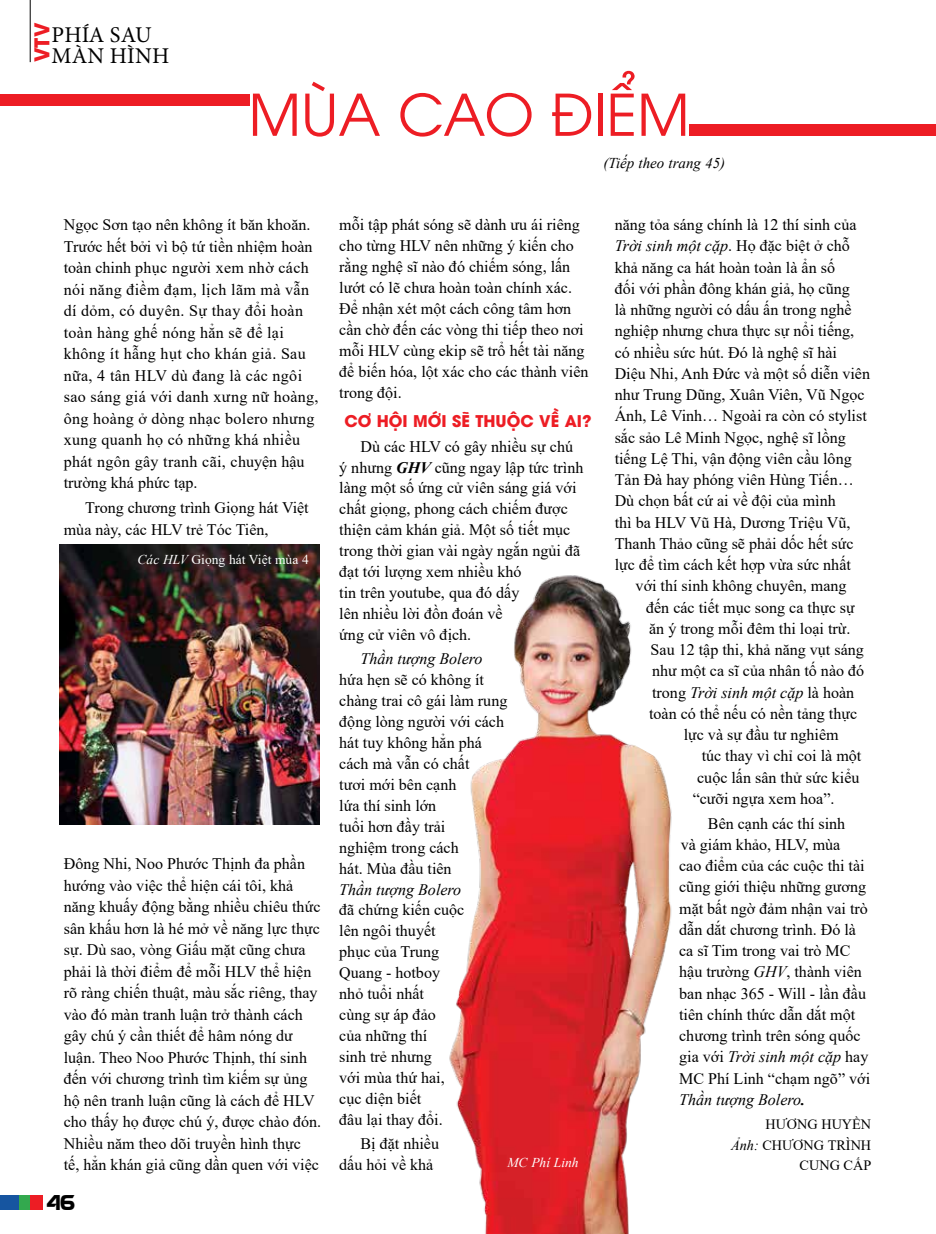
<style>
.page{position:relative;width:936px;height:1234px;background:#fff}
.page>*{position:absolute;margin:0;border:0;box-sizing:border-box;transform-origin:0 0}
.t1{font:57px "UTM Avo";color:#ed1d24}
.t2{font:22.5px/21.8px "Minion Pro";letter-spacing:.01em;color:#000}
.t3{font:21px "UTM Eremitage";color:#000}
.t4{font:700 20.25px "UTM Avo";color:#ed1d24}
.t5{font:16.05px/20.9px "Times New Roman";color:#000}
.t6{font:16.05px/21.5px "Times New Roman";letter-spacing:.02em;color:#000}
.t7{font:italic 16.05px "Times New Roman";color:#000}
.t8{font:700 16.05px "UTM Avo";color:#ed1d24}
.t9{font:italic 15px "Times New Roman";color:#000}
.t10{font:14.25px/20.7px "Times New Roman";color:#000;text-align:right}
.t11{font:13.5px "Times New Roman";color:#fff}
.t12{font:italic 13.5px "Times New Roman";color:#fff}
.s1{font-style:italic}
.s2{font-weight:700;font-style:italic}
.s3{font-style:normal}
</style>
<div class="page">
<hr style="left:30px;top:0;width:1px;height:62px;background:#000">
<div style="left:0;top:94px;width:250px;height:12px;background:#ed1d24"></div>
<div style="left:689px;top:124px;width:246px;height:12px;background:#ed1d24"></div>
<img style="left:449px;top:575px;width:223px;height:658px">
<img style="left:60px;top:544px;width:259px;height:279px">
<div style="left:18px;top:1194px;width:13px;height:15px;background:#33a94e"></div>
<div style="left:31px;top:1194px;width:12px;height:15px;background:#ed1d24"></div>
<div style="left:0;top:1194px;width:18px;height:15px;background:#1655a0"></div>
<p class="t4" style="left:25px;top:62px;width:41px;rotate:-90deg">VTV</p>
<h2 class="t2" style="left:52px;top:24px;width:119px">PHÍA SAU<br>MÀN HÌNH</h2>
<h1 class="t1" style="left:248px;top:71px;width:442px">MÙA CAO ĐIỂM</h1>
<p class="t9" style="left:603px;top:152px;width:123px">(Tiếp theo trang 45)</p>
<p class="t6" style="left:64px;top:213px;width:256px">Ngọc Sơn tạo nên không ít băn khoăn.<br>Trước hết bởi vì bộ tứ tiền nhiệm hoàn toàn chinh phục người xem nhờ cách nói năng điềm đạm, lịch lãm mà vẫn dí dỏm, có duyên. Sự thay đổi hoàn toàn hàng ghế nóng hẳn sẽ để lại không ít hẫng hụt cho khán giả. Sau nữa, 4 tân HLV dù đang là các ngôi sao sáng giá với danh xưng nữ hoàng, ông hoàng ở dòng nhạc bolero nhưng xung quanh họ có những khá nhiều phát ngôn gây tranh cãi, chuyện hậu trường khá phức tạp.</p>
<p class="t5" style="left:64px;top:496px;width:246px;line-height:21.5px;text-indent:21px">Trong chương trình Giọng hát Việt mùa này, các HLV trẻ Tóc Tiên,</p>
<p class="t11" style="left:137px;top:550px;width:173px"><span class="s1">Các HLV</span> Giọng hát Việt mùa 4</p>
<p class="t5" style="left:64px;top:852px;width:259px;line-height:21.5px">Đông Nhi, Noo Phước Thịnh đa phần hướng vào việc thể hiện cái tôi, khả năng khuấy động bằng nhiều chiêu thức sân khấu hơn là hé mở về năng lực thực sự. Dù sao, vòng Giấu mặt cũng chưa phải là thời điểm để mỗi HLV thể hiện rõ ràng chiến thuật, màu sắc riêng, thay vào đó màn tranh luận trở thành cách gây chú ý cần thiết để hâm nóng dư luận. Theo Noo Phước Thịnh, thí sinh đến với chương trình tìm kiếm sự ủng hộ nên tranh luận cũng là cách để HLV cho thấy họ được chú ý, được chào đón.<br>Nhiều năm theo dõi truyền hình thực<br>tế, hẳn khán giả cũng dần quen với việc</p>
<h3 class="t3" style="left:45px;top:1186px;width:31px">46</h3>
<p class="t5" style="left:339px;top:214px;width:251px">mỗi tập phát sóng sẽ dành ưu ái riêng cho từng HLV nên những ý kiến cho rằng nghệ sĩ nào đó chiếm sóng, lấn lướt có lẽ chưa hoàn toàn chính xác.<br>Để nhận xét một cách công tâm hơn cần chờ đến các vòng thi tiếp theo nơi mỗi HLV cùng ekip sẽ trổ hết tài năng để biến hóa, lột xác cho các thành viên trong đội.</p>
<p class="t8" style="left:344px;top:408px;width:249px">CƠ HỘI MỚI SẼ THUỘC VỀ AI?</p>
<p class="t5" style="left:339px;top:435px;width:235px;text-indent:21px">Dù các HLV có gây nhiều sự chú ý nhưng <span class="s2">GHV</span></p>
<p class="t5" style="left:339px;top:456px;width:246px;text-indent:95px">cũng ngay lập tức trình làng một số ứng cử viên sáng giá với chất giọng, phong cách chiếm được thiện cảm khán giả. Một số tiết mục trong thời gian vài ngày ngắn ngủi đã đạt tới lượng xem nhiều khó<br>tin trên youtube, qua đó dấy<br>lên nhiều lời đồn đoán về<br>ứng cử viên vô địch.</p>
<p class="t7" style="left:360px;top:647px;width:123px">Thần tượng Bolero</p>
<p class="t5" style="left:339px;top:668px;width:170px">hứa hẹn sẽ có không ít chàng trai cô gái làm rung động lòng người với cách hát tuy không hẳn phá cách mà vẫn có chất<br>tươi mới bên cạnh<br>lứa thí sinh lớn<br>tuổi hơn đầy trải<br>nghiệm trong cách<br>hát. Mùa đầu tiên</p>
<p class="t7" style="left:339px;top:877px;width:123px">Thần tượng Bolero</p>
<p class="t5" style="left:339px;top:898px;width:127px">đã chứng kiến cuộc lên ngôi thuyết phục của Trung<br>Quang - hotboy nhỏ tuổi nhất<br>cùng sự áp đảo<br>của những thí<br>sinh trẻ nhưng<br>với mùa thứ hai, cục diện biết<br>đâu lại thay đổi.</p>
<p class="t5" style="left:339px;top:1132px;width:101px;text-indent:21px">Bị đặt nhiều dấu hỏi về khả</p>
<p class="t12" style="left:507px;top:1153px;width:73px">MC Phí Linh</p>
<p class="t5" style="left:614px;top:213px;width:257px;line-height:21.3px">năng tỏa sáng chính là 12 thí sinh của<br><span class="s1">Trời sinh một cặp</span>. Họ đặc biệt ở chỗ khả năng ca hát hoàn toàn là ẩn số<br>đối với phần đông khán giả, họ cũng<br>là những người có dấu ấn trong nghề nghiệp nhưng chưa thực sự nổi tiếng, có nhiều sức hút. Đó là nghệ sĩ hài<br>Diệu Nhi, Anh Đức và một số diễn viên như Trung Dũng, Xuân Viên, Vũ Ngọc<br>Ánh, Lê Vinh… Ngoài ra còn có stylist sắc sảo Lê Minh Ngọc, nghệ sĩ lồng tiếng Lệ Thi, vận động viên cầu lông<br>Tản Đà hay phóng viên Hùng Tiến…<br>Dù chọn bất cứ ai về đội của mình<br>thì ba HLV Vũ Hà, Dương Triệu Vũ,<br>Thanh Thảo cũng sẽ phải dốc hết sức lực để tìm cách kết hợp vừa sức nhất</p>
<p class="t5" style="left:635px;top:575px;width:212px">với thí sinh không chuyên, mang</p>
<p class="t5" style="left:646px;top:596px;width:210px">đến các tiết mục song ca thực sự</p>
<p class="t5" style="left:649px;top:617px;width:203px">ăn ý trong mỗi đêm thi loại trừ.</p>
<p class="t5" style="left:650px;top:638px;width:215px">Sau 12 tập thi, khả năng vụt sáng</p>
<p class="t5" style="left:652px;top:660px;width:213px">như một ca sĩ của nhân tố nào đó</p>
<p class="t7" style="left:652px;top:681px;width:204px"><span class="s3">trong</span> Trời sinh một cặp <span class="s3">là hoàn</span></p>
<p class="t5" style="left:649px;top:702px;width:209px">toàn có thể nếu có nền tảng thực</p>
<p class="t5" style="left:683px;top:723px;width:156px">lực và sự đầu tư nghiêm</p>
<p class="t5" style="left:701px;top:744px;width:161px">túc thay vì chỉ coi là một</p>
<p class="t5" style="left:697px;top:766px;width:164px">cuộc lấn sân thử sức kiểu</p>
<p class="t5" style="left:692px;top:787px;width:143px">“cưỡi ngựa xem hoa”.</p>
<p class="t5" style="left:679px;top:811px;width:192px;line-height:21.3px;text-indent:29px">Bên cạnh các thí sinh<br>và giám khảo, HLV, mùa<br>cao điểm của các cuộc thi tài cũng giới thiệu những gương mặt bất ngờ đảm nhận vai trò dẫn dắt chương trình. Đó là ca sĩ Tim trong vai trò MC hậu trường <span class="s1">GHV</span>, thành viên ban nhạc 365 - Will - lần đầu tiên chính thức dẫn dắt một chương trình trên sóng quốc gia với <span class="s1">Trời sinh một cặp</span> hay<br>MC Phí Linh “chạm ngõ” với<br><span class="s1">Thần tượng Bolero</span><span class="s2">.</span></p>
<p class="t10" style="left:731px;top:1112px;width:142px">Hương Huyền<br><span class="s1">Ảnh:</span> chương trình cung cấp</p>
</div>
